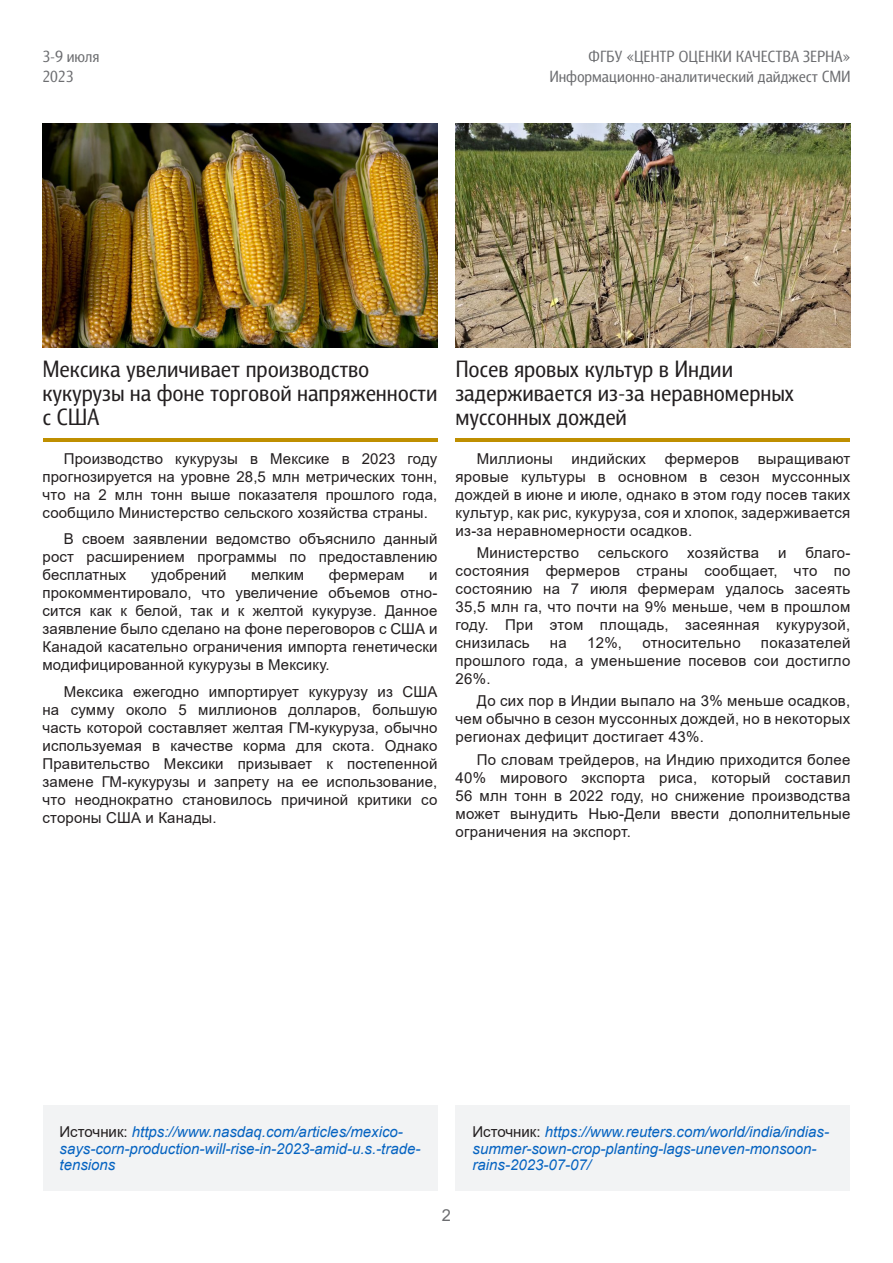
<style>
.page{position:relative;width:893px;height:1263px;background:#fff}
.page>*{position:absolute;margin:0;border:0;box-sizing:border-box;transform-origin:0 0}
.t1{font:24px/24px "Barnaul Grotesk";color:#231f20}
.t2{font:16.5px/19.8px "Barnaul Grotesk";color:#6c6d70;text-align:right}
.t3{font:16.5px "Arial";color:#6c6d70}
.t4{font:15px/18px "Arial";letter-spacing:.015em;color:#231f20;text-align:justify}
.t5{font:italic 15px/16.5px "Arial";color:#0563c1}
.s1{font-style:normal;color:#231f20}
</style>
<div class="page">
<img style="left:43px;top:124px;width:394px;height:224px">
<div style="left:43px;top:1105px;width:394px;height:86px;background:#f2f3f4"></div>
<hr style="left:455px;top:438px;width:395px;height:3px;background:#bf8f00">
<hr style="left:43px;top:438px;width:394px;height:3px;background:#bf8f00">
<div style="left:455px;top:1105px;width:395px;height:86px;background:#f2f3f4"></div>
<img style="left:455px;top:124px;width:395px;height:224px">
<p class="t2" style="left:43px;top:47px;width:58px;text-align:left">3-9 июля<br>2023</p>
<p class="t2" style="left:549px;top:47px;width:302px">ФГБУ «ЦЕНТР ОЦЕНКИ КАЧЕСТВА ЗЕРНА»<br>Информационно-аналитический дайджест СМИ</p>
<p class="t1" style="left:43px;top:356px;width:396px">Мексика увеличивает производство кукурузы на фоне торговой напряженности с США</p>
<p class="t4" style="left:43px;top:449px;width:396px;text-indent:21px">Производство кукурузы в Мексике в 2023 году прогнозируется на уровне 28,5 млн метрических тонн, что на 2 млн тонн выше показателя прошлого года, сообщило Министерство сельского хозяйства страны.</p>
<p class="t4" style="left:43px;top:530px;width:396px;text-indent:21px">В своем заявлении ведомство объяснило данный рост расширением программы по предоставлению бесплатных</p>
<p class="t4" style="left:151px;top:566px;width:77px">удобрений</p>
<p class="t4" style="left:251px;top:566px;width:54px">мелким</p>
<p class="t4" style="left:329px;top:566px;width:77px">фермерам</p>
<p class="t4" style="left:43px;top:566px;width:396px;text-indent:387px">и прокомментировало, что увеличение объемов отно&shy;сится как к белой, так и к желтой кукурузе. Данное заявление было сделано на фоне переговоров с США и Канадой касательно ограничения импорта генетически модифицированной кукурузы в Мексику.</p>
<p class="t4" style="left:43px;top:682px;width:396px;text-indent:21px">Мексика ежегодно импортирует кукурузу из США на сумму около 5 миллионов долларов, большую часть которой составляет желтая ГМ-кукуруза, обычно используемая в качестве корма для скота. Однако Правительство Мексики призывает к постепенной замене ГМ-кукурузы и запрету на ее использование, что неоднократно становилось причиной критики со стороны США и Канады.</p>
<p class="t1" style="left:455px;top:356px;width:340px">Посев яровых культур в Индии задерживается из-за неравномерных муссонных дождей</p>
<p class="t4" style="left:455px;top:449px;width:396px;text-indent:21px">Миллионы индийских фермеров выращивают яровые культуры в основном в сезон муссонных дождей в июне и июле, однако в этом году посев таких культур, как рис, кукуруза, соя и хлопок, задерживается из-за неравномерности осадков.</p>
<p class="t4" style="left:477px;top:544px;width:104px">Министерство</p>
<p class="t4" style="left:598px;top:544px;width:72px">сельского</p>
<p class="t4" style="left:687px;top:544px;width:73px">хозяйства</p>
<p class="t4" style="left:778px;top:544px;width:10px">и</p>
<p class="t4" style="left:455px;top:544px;width:396px;text-indent:350px">благо&shy;состояния фермеров страны сообщает, что по состоянию на 7 июля фермерам удалось засеять 35,5 млн га, что почти на 9% меньше, чем в прошлом году. При этом площадь, засеянная кукурузой, снизилась</p>
<p class="t4" style="left:550px;top:634px;width:18px">на</p>
<p class="t4" style="left:587px;top:634px;width:37px">12%,</p>
<p class="t4" style="left:642px;top:634px;width:100px">относительно</p>
<p class="t4" style="left:455px;top:634px;width:396px;text-indent:305px">показателей прошлого года, а уменьшение посевов сои достигло 26%.</p>
<p class="t4" style="left:455px;top:692px;width:396px;text-indent:21px">До сих пор в Индии выпало на 3% меньше осадков, чем обычно в сезон муссонных дождей, но в некоторых регионах дефицит достигает 43%.</p>
<p class="t4" style="left:455px;top:750px;width:396px;text-indent:21px">По словам трейдеров, на Индию приходится более 40% мирового экспорта риса, который составил 56 млн тонн в 2022 году, но снижение производства может вынудить Нью-Дели ввести дополнительные ограничения на экспорт.</p>
<p class="t5" style="left:60px;top:1124px;width:362px"><span class="s1">Источник:</span> https://www.nasdaq.com/articles/mexico&shy;says-corn-production-will-rise-in-2023-amid-u.s.-trade&shy;tensions</p>
<p class="t5" style="left:472px;top:1124px;width:358px"><span class="s1">Источник:</span> https://www.reuters.com/world/india/indias&shy;summer-sown-crop-planting-lags-uneven-monsoon&shy;rains-2023-07-07/</p>
<p class="t3" style="left:442px;top:1204px;width:11px">2</p>
</div>
